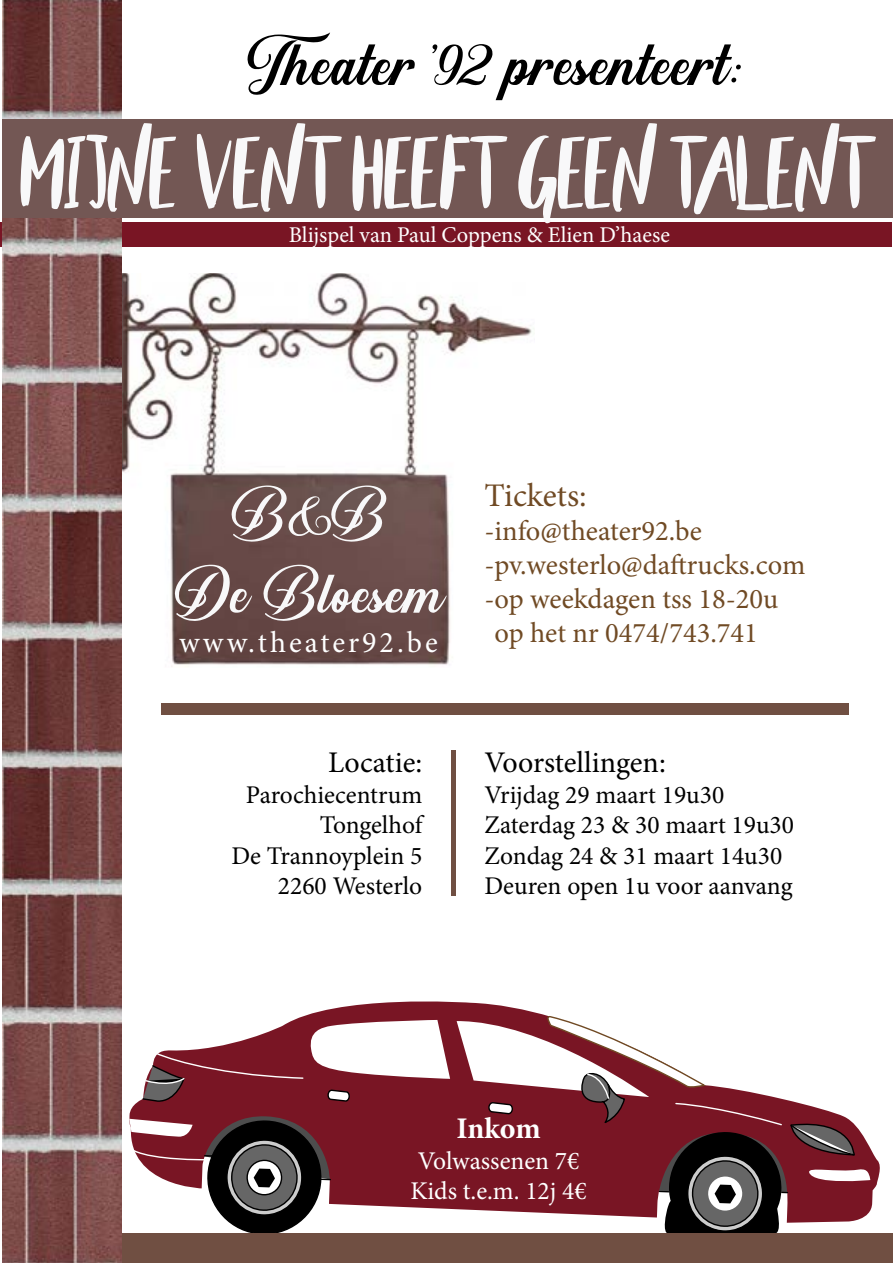
<style>
.page{position:relative;width:893px;height:1263px;background:#fff}
.page>*{position:absolute;margin:0;border:0;box-sizing:border-box;transform-origin:0 0}
.t1{font:73.5px "Beautyandthe Beast";color:#f8f8f9}
.t2{font:70.5px "Sunshine";color:#000}
.t3{font:66px/79.2px "Sunshine";color:#f8f8f9;text-align:center}
.t4{font:33px "Minion Pro";letter-spacing:-.005em;color:#704a24}
.t5{font:30px "Minion Pro";color:#000}
.t6{font:30px "Minion Pro";letter-spacing:.1em;color:#fff}
.t7{font:700 30px "Minion Pro";letter-spacing:-.005em;color:#fff}
.t8{font:28.5px "Minion Pro";color:#704a24}
.t9{font:25.5px/30.6px "Minion Pro";color:#000;text-align:right}
.t10{font:25.5px/30.6px "Minion Pro";letter-spacing:-.005em;color:#fff}
.t11{font:22.5px "Minion Pro";color:#fff}
</style>
<div class="page">
<svg style="left:131px;top:1001px;width:749px;height:210px;fill:#791524"></svg>
<svg style="left:141px;top:1020px;width:309px;height:83px"></svg>
<svg style="left:129px;top:1109px;width:208px;height:125px"></svg>
<svg style="left:457px;top:1015px;width:413px;height:219px"></svg>
<div style="left:1px;top:223px;width:891px;height:24px;background:#791524"></div>
<img style="left:121px;top:273px;width:411px;height:395px">
<div style="left:161px;top:703px;width:687px;height:11px;background:#704f42"></div>
<div style="left:121px;top:1234px;width:772px;height:29px;background:#704f42"></div>
<div style="left:451px;top:750px;width:5px;height:145px;background:#704f42"></div>
<img style="left:2px;top:0;width:119px;height:1263px">
<div style="left:2px;top:119px;width:891px;height:99px;background:#735754"></div>
<h2 class="t2" style="left:247px;top:31px;width:498px">Theater ’92 presenteert:</h2>
<h1 class="t1" style="left:20px;top:122px;width:849px">MIJNE VENT HEEFT GEEN TALENT</h1>
<p class="t11" style="left:289px;top:219px;width:383px">Blijspel van Paul Coppens &amp; Elien D’haese</p>
<h3 class="t3" style="left:175px;top:485px;width:271px">B&amp;B<br>De Bloesem</h3>
<p class="t6" style="left:179px;top:622px;width:260px">www.theater92.be</p>
<p class="t4" style="left:484px;top:473px;width:104px">Tickets:</p>
<p class="t8" style="left:484px;top:512px;width:219px">-info@theater92.be</p>
<p class="t8" style="left:484px;top:546px;width:322px">-pv.westerlo@daftrucks.com</p>
<p class="t8" style="left:484px;top:580px;width:295px">-op weekdagen tss 18-20u</p>
<p class="t8" style="left:495px;top:614px;width:265px">op het nr 0474/743.741</p>
<p class="t5" style="left:328px;top:742px;width:96px">Locatie:</p>
<p class="t9" style="left:231px;top:779px;width:192px">Parochiecentrum<br>Tongelhof<br>De Trannoyplein 5<br>2260 Westerlo</p>
<p class="t5" style="left:484px;top:742px;width:183px">Voorstellingen:</p>
<p class="t9" style="left:484px;top:779px;width:311px;text-align:left">Vrijdag 29 maart 19u30<br>Zaterdag 23 &amp; 30 maart 19u30<br>Zondag 24 &amp; 31 maart 14u30<br>Deuren open 1u voor aanvang</p>
<p class="t7" style="left:456px;top:1107px;width:86px">Inkom</p>
<p class="t10" style="left:410px;top:1145px;width:178px">Volwassenen 7€<br>Kids t.e.m. 12j 4€</p>
</div>
